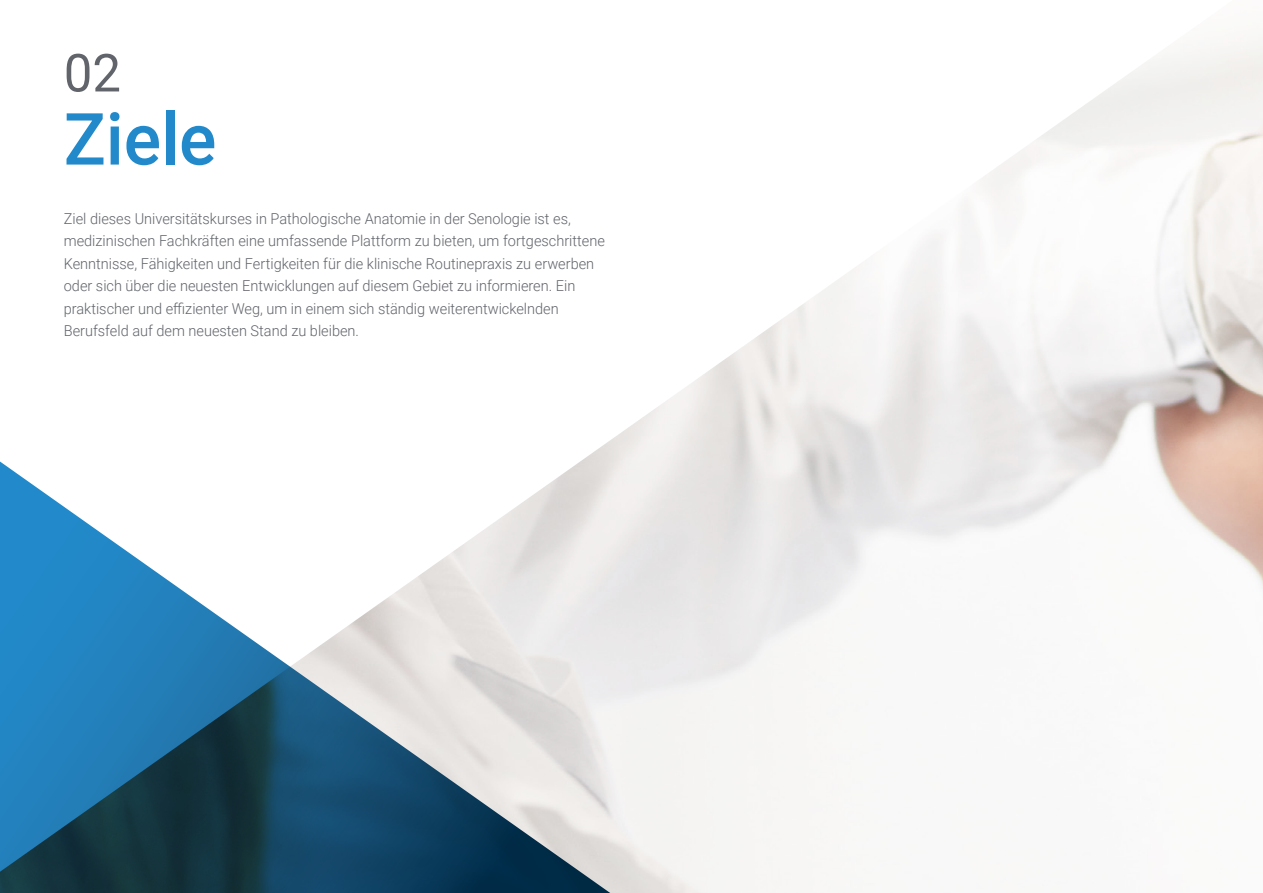
<style>
.page{position:relative;width:1263px;height:893px;background:#fff}
.page>*{position:absolute;margin:0;border:0;box-sizing:border-box;transform-origin:0 0}
.t1{font:500 72px "Roboto";color:#2289ca}
.t2{font:52.5px "Roboto";color:#61646a}
.t3{font:300 15px/22.5px "Roboto";color:#61646a}
</style>
<div class="page">
<img style="left:603px;top:40px;width:660px;height:853px">
<svg style="left:0;top:446px;width:640px;height:447px"></svg>
<h2 class="t2" style="left:64px;top:36px;width:59px">02</h2>
<h1 class="t1" style="left:64px;top:89px;width:154px">Ziele</h1>
<p class="t3" style="left:64px;top:207px;width:543px">Ziel dieses Universitätskurses in Pathologische Anatomie in der Senologie ist es, medizinischen Fachkräften eine umfassende Plattform zu bieten, um fortgeschrittene Kenntnisse, Fähigkeiten und Fertigkeiten für die klinische Routinepraxis zu erwerben oder sich über die neuesten Entwicklungen auf diesem Gebiet zu informieren. Ein praktischer und effizienter Weg, um in einem sich ständig weiterentwickelnden Berufsfeld auf dem neuesten Stand zu bleiben.</p>
</div>
